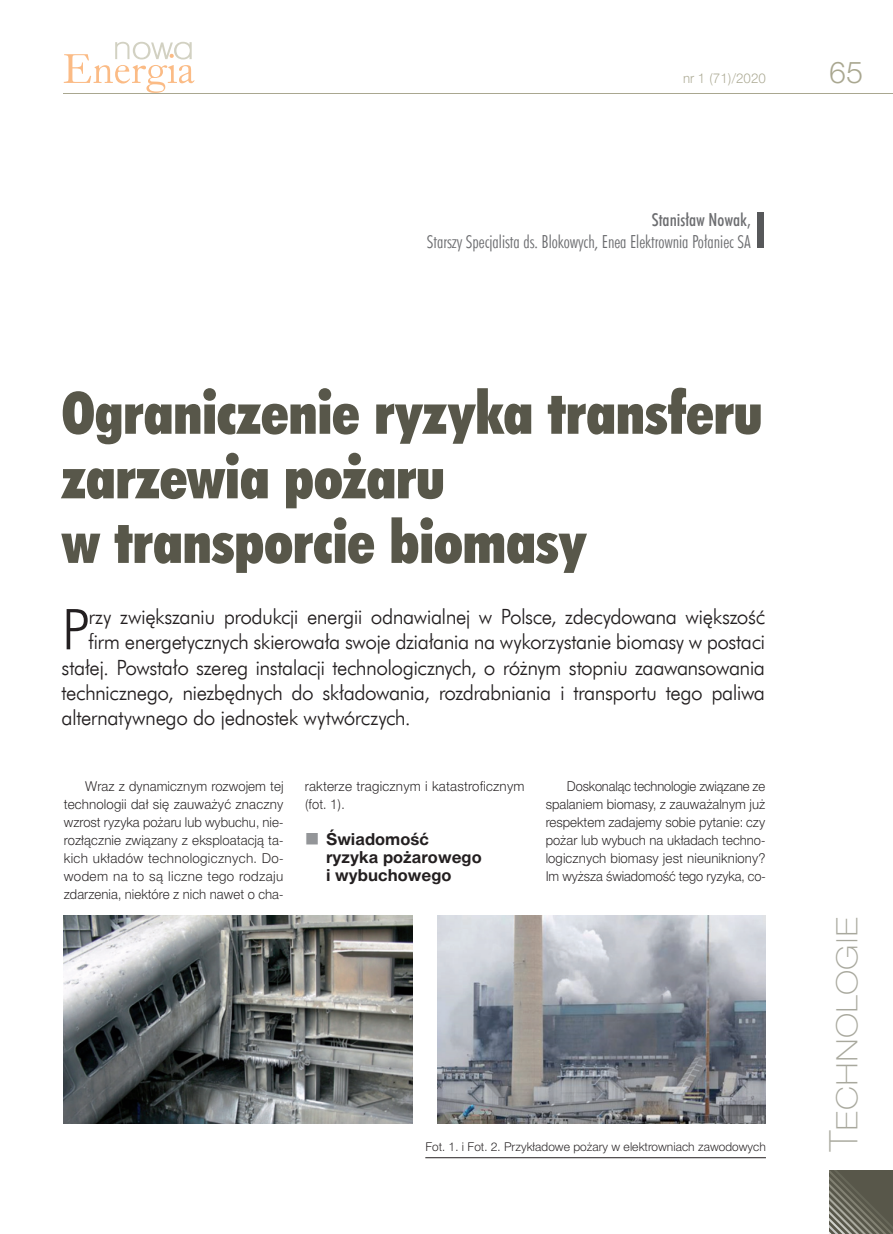
<style>
.page{position:relative;width:893px;height:1234px;background:#fff}
.page>*{position:absolute;margin:0;border:0;box-sizing:border-box;transform-origin:0 0}
.t1{font:58.5px/64.5px "Futura X Blk Cn EU Normal";letter-spacing:-.005em;color:#58574a}
.t2{font:56.25px "Futura Lt EU Normal";color:#231f20}
.t3{font:39px "Switzer EFN Thin";color:#a8a89d}
.t4{font:30px "Switzer EFN Light";color:#a9a790}
.t5{font:21px "Futura Lt EU Normal";letter-spacing:-.025em;color:#231f20}
.t6{font:18px "Futura Lt Cn EU Normal";color:#6c6d70}
.t7{font:18px "Futura Md Cn EU Normal";color:#6c6d70}
.t8{font:700 16.5px/18px "Switzer EFN";color:#231f20}
.t9{font:13.5px/18px "Switzer EFN Light";letter-spacing:.005em;color:#231f20;text-align:justify}
.t10{font:13.5px/18px "Switzer EFN Light";letter-spacing:.005em;color:#231f20;text-align:justify;scale:.95 1}
.t11{font:13.5px "Switzer EFN Light";color:#a9a790}
.t12{font:12px "Switzer EFN Light";color:#231f20}
.s1{color:#939598}
</style>
<div class="page">
<hr style="left:64px;top:93px;width:829px;height:1px;background:#a9a790">
<svg style="left:64px;top:42px;width:131px;height:51px"></svg>
<svg style="left:829px;top:1170px;width:64px;height:63px;background:#666659"></svg>
<div style="left:757px;top:213px;width:6px;height:35px;background:#57585a"></div>
<hr style="left:425px;top:1157px;width:341px;height:1px;background:#231f20">
<img style="left:64px;top:915px;width:348px;height:208px">
<img style="left:437px;top:915px;width:328px;height:208px">
<p class="t11" style="left:683px;top:70px;width:84px">nr 1 (71)/2020</p>
<h3 class="t4" style="left:829px;top:55px;width:36px">65</h3>
<p class="t7" style="left:652px;top:209px;width:100px">Stanisław Nowak,</p>
<p class="t6" style="left:427px;top:230px;width:325px">Starszy Specjalista ds. Blokowych, Enea Elektrownia Połaniec SA</p>
<h1 class="t1" style="left:62px;top:384px;width:702px">Ograniczenie ryzyka transferu zarzewia pożaru<br>w transporcie biomasy</h1>
<h2 class="t2" style="left:62px;top:595px;width:29px">P</h2>
<p class="t5" style="left:88px;top:603px;width:678px">rzy zwiększaniu produkcji energii odnawialnej w Polsce, zdecydowana większość</p>
<p class="t5" style="left:88px;top:629px;width:678px">firm energetycznych skierowała swoje działania na wykorzystanie biomasy w postaci</p>
<p class="t5" style="left:62px;top:654px;width:705px">stałej. Powstało szereg instalacji technologicznych, o różnym stopniu zaawansowania</p>
<p class="t5" style="left:62px;top:679px;width:705px">technicznego, niezbędnych do składowania, rozdrabniania i transportu tego paliwa</p>
<p class="t5" style="left:62px;top:704px;width:351px">alternatywnego do jednostek wytwórczych.</p>
<p class="t9" style="left:64px;top:776px;width:221px;text-indent:21px">Wraz z dynamicznym rozwojem tej technologii dał się zauważyć znaczny wzrost ryzyka pożaru lub wybuchu, nie&shy;rozłącznie związany z eksploatacją ta&shy;kich układów technologicznych. Do&shy;wodem na to są liczne tego rodzaju zdarzenia, niektóre z nich nawet o cha-</p>
<p class="t9" style="left:305px;top:776px;width:221px">rakterze tragicznym i katastroficznym (fot. 1).</p>
<p class="t8" style="left:326px;top:829px;width:157px;text-indent:-21px"><span class="s1">■</span> Świadomość ryzyka pożarowego i wybuchowego</p>
<p class="t10" style="left:546px;top:776px;width:233px;text-indent:21px">Doskonaląc technologie związane ze spalaniem biomasy, z zauważalnym już respektem zadajemy sobie pytanie: czy pożar lub wybuch na układach techno&shy;logicznych biomasy jest nieunikniony?<br>Im wyższa świadomość tego ryzyka, co-</p>
<p class="t12" style="left:425px;top:1139px;width:342px">Fot. 1. i Fot. 2. Przykładowe pożary w elektrowniach zawodowych</p>
<h3 class="t3" style="left:821px;top:1152px;width:237px;rotate:-90deg">TECHNOLOGIE</h3>
</div>
